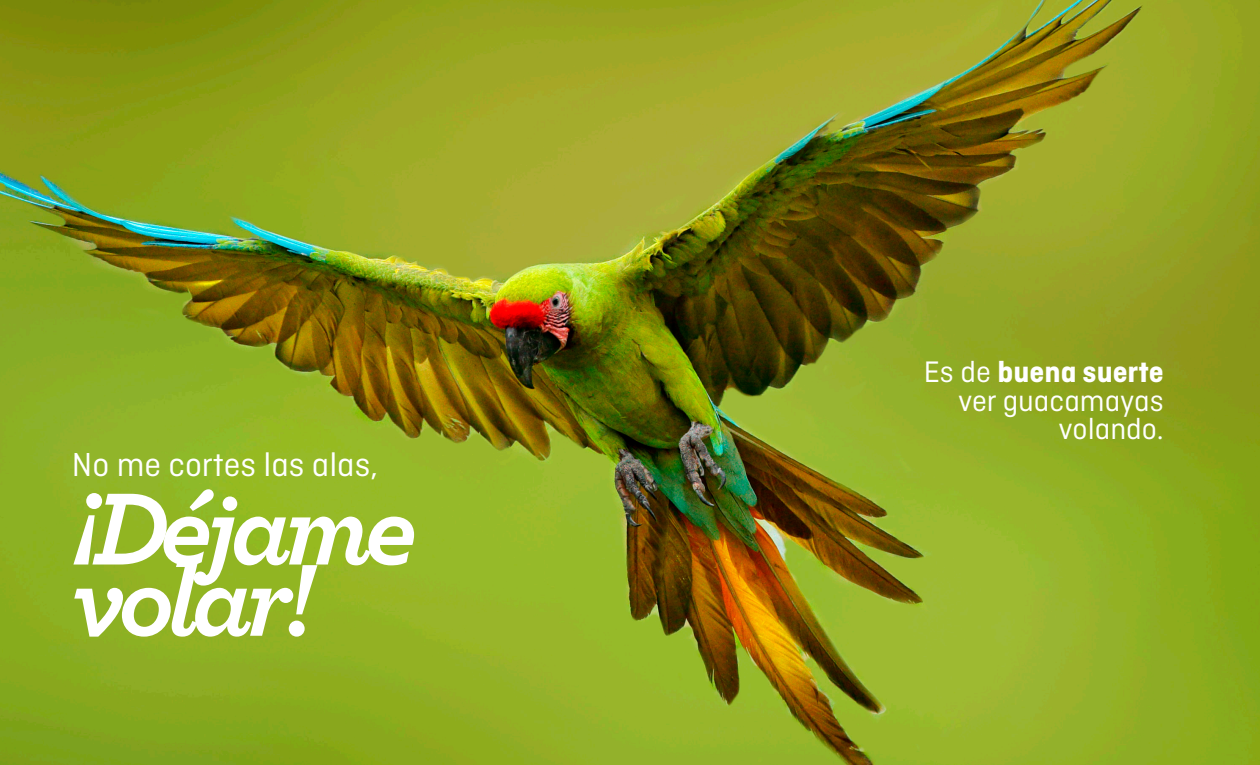
<style>
.page{position:relative;width:1260px;height:765px;background:#fff}
.page>*{position:absolute;margin:0;border:0;box-sizing:border-box;transform-origin:0 0}
.t1{font:italic 700 107.5px "Archer";letter-spacing:-.07em;color:#fff}
.t2{font:35px "Ciutadella TRIAL";color:#fff}
.t3{font:31.25px/28.8px "Ciutadella TRIAL";color:#fff;text-align:right}
.s1{font-weight:700}
</style>
<div class="page">
<img style="left:1px;top:1px;width:1259px;height:763px">
<p class="t2" style="left:72px;top:448px;width:308px">No me cortes las alas,</p>
<p class="t1" style="left:72px;top:444px;width:347px">¡Déjame</p>
<p class="t1" style="left:72px;top:515px;width:243px">volar!</p>
<p class="t3" style="left:924px;top:358px;width:241px">Es de <span class="s1">buena suerte </span>ver guacamayas volando.</p>
</div>
